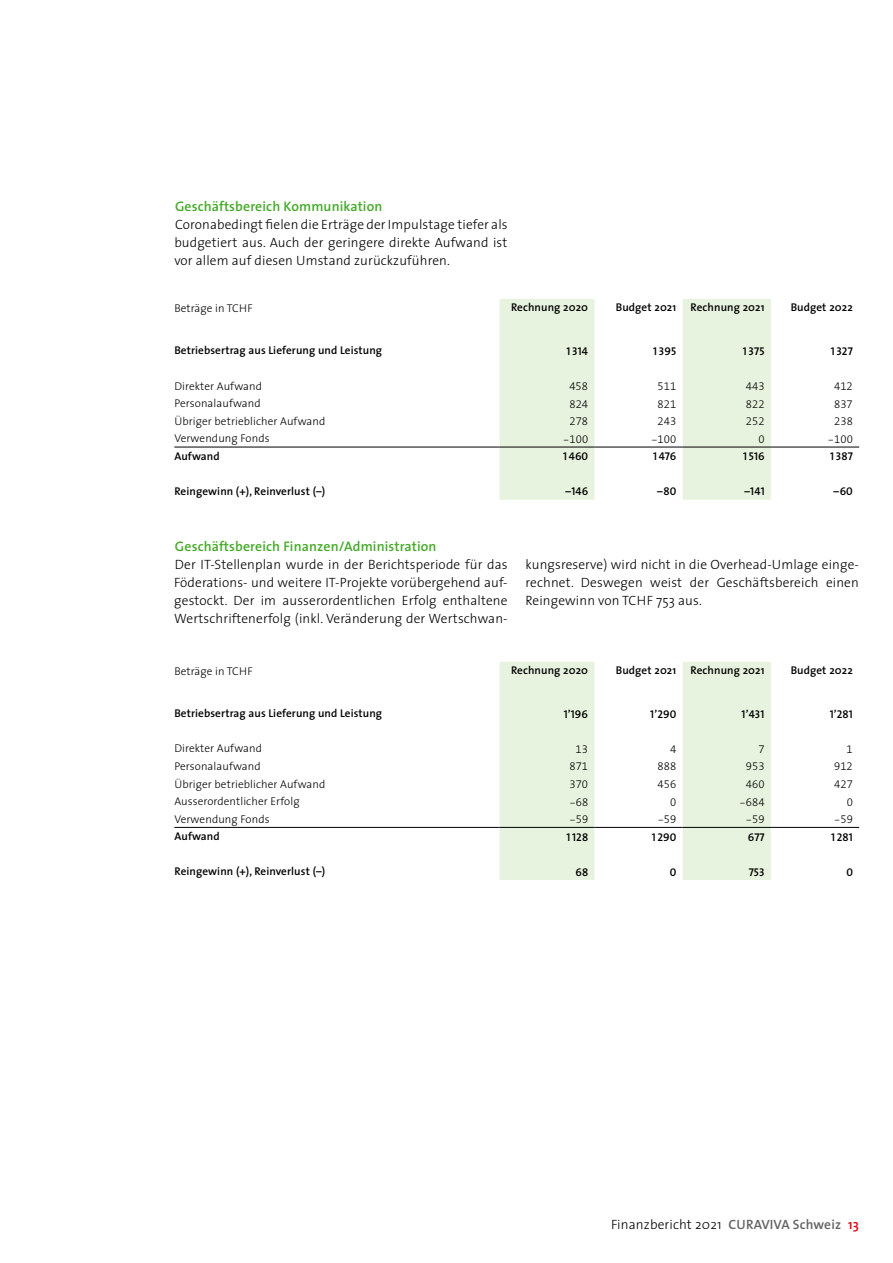
<style>
.page{position:relative;width:893px;height:1263px;background:#fff}
.page>*{position:absolute;margin:0;border:0;box-sizing:border-box;transform-origin:0 0}
.t1{font:600 13.8px "The Sans";letter-spacing:.01em;color:#45aa29}
.t2{font:300 13.5px/18px "The Sans";letter-spacing:.01em;color:#000;text-align:justify}
.t3{font:600 11.25px "The Sans";letter-spacing:.01em;color:#000}
.t4{font:300 11.25px "The Sans";letter-spacing:.01em;color:#000}
.t5{font:11.25px "The Sans Light Expert";letter-spacing:.01em;color:#000}
.t6{font:11.25px "The Sans Semi Bold Caps";letter-spacing:.01em;color:#000}
.s1{font-weight:600;color:#626463}
.s2{font-weight:600;color:#e7000e}
</style>
<div class="page">
<svg style="left:500px;top:299px;width:271px;height:201px;fill:#e8f3df"></svg>
<hr style="left:174px;top:447px;width:326px;height:1px;background:#000">
<hr style="left:500px;top:447px;width:94px;height:1px;background:#000">
<hr style="left:594px;top:447px;width:89px;height:1px;background:#000">
<hr style="left:683px;top:447px;width:88px;height:1px;background:#000">
<hr style="left:771px;top:447px;width:88px;height:1px;background:#000">
<svg style="left:500px;top:662px;width:271px;height:218px;fill:#e8f3df"></svg>
<hr style="left:174px;top:827px;width:326px;height:1px;background:#000">
<hr style="left:500px;top:827px;width:94px;height:1px;background:#000">
<hr style="left:594px;top:827px;width:89px;height:1px;background:#000">
<hr style="left:683px;top:827px;width:88px;height:1px;background:#000">
<hr style="left:771px;top:827px;width:88px;height:1px;background:#000">
<p class="t1" style="left:175px;top:195px;width:209px">Geschäftsbereich Kommunikation</p>
<p class="t2" style="left:174px;top:215px;width:335px">Coronabedingt fielen die Erträge der Impulstage tiefer als budgetiert aus. Auch der geringere direkte Aufwand ist vor allem auf diesen Umstand zurückzuführen.</p>
<p class="t4" style="left:174px;top:299px;width:80px">Beträge in TCHF</p>
<p class="t3" style="left:511px;top:298px;width:78px">Rechnung 2020</p>
<p class="t3" style="left:616px;top:298px;width:62px">Budget 2021</p>
<p class="t3" style="left:691px;top:298px;width:75px">Rechnung 2021</p>
<p class="t3" style="left:791px;top:298px;width:64px">Budget 2022</p>
<p class="t3" style="left:174px;top:341px;width:209px">Betriebsertrag aus Lieferung und Leistung</p>
<p class="t6" style="left:567px;top:342px;width:23px">1 314</p>
<p class="t6" style="left:653px;top:342px;width:25px">1 395</p>
<p class="t6" style="left:743px;top:342px;width:23px">1 375</p>
<p class="t6" style="left:831px;top:342px;width:24px">1 327</p>
<p class="t4" style="left:174px;top:376px;width:89px">Direkter Aufwand</p>
<p class="t5" style="left:569px;top:377px;width:20px">458</p>
<p class="t5" style="left:658px;top:377px;width:20px">511</p>
<p class="t5" style="left:746px;top:377px;width:20px">443</p>
<p class="t5" style="left:834px;top:377px;width:20px">412</p>
<p class="t4" style="left:174px;top:394px;width:88px">Personalaufwand</p>
<p class="t5" style="left:569px;top:394px;width:20px">824</p>
<p class="t5" style="left:658px;top:394px;width:20px">821</p>
<p class="t5" style="left:746px;top:394px;width:20px">822</p>
<p class="t5" style="left:834px;top:394px;width:20px">837</p>
<p class="t4" style="left:174px;top:412px;width:152px">Übriger betrieblicher Aufwand</p>
<p class="t5" style="left:569px;top:412px;width:20px">278</p>
<p class="t5" style="left:658px;top:412px;width:20px">243</p>
<p class="t5" style="left:746px;top:412px;width:20px">252</p>
<p class="t5" style="left:834px;top:412px;width:20px">238</p>
<p class="t4" style="left:174px;top:429px;width:97px">Verwendung Fonds</p>
<p class="t5" style="left:563px;top:430px;width:27px">-100</p>
<p class="t5" style="left:651px;top:430px;width:27px">-100</p>
<p class="t5" style="left:758px;top:430px;width:8px">0</p>
<p class="t5" style="left:828px;top:430px;width:27px">-100</p>
<p class="t3" style="left:174px;top:447px;width:47px">Aufwand</p>
<p class="t6" style="left:563px;top:447px;width:27px">1 460</p>
<p class="t6" style="left:653px;top:447px;width:25px">1 476</p>
<p class="t6" style="left:743px;top:447px;width:23px">1 516</p>
<p class="t6" style="left:830px;top:447px;width:24px">1 387</p>
<p class="t3" style="left:174px;top:482px;width:152px">Reingewinn (+), Reinverlust (–)</p>
<p class="t6" style="left:565px;top:482px;width:24px">–146</p>
<p class="t6" style="left:657px;top:482px;width:21px">–80</p>
<p class="t6" style="left:744px;top:482px;width:22px">–141</p>
<p class="t6" style="left:833px;top:482px;width:21px">–60</p>
<p class="t1" style="left:175px;top:535px;width:263px">Geschäftsbereich Finanzen/Administration</p>
<p class="t2" style="left:174px;top:555px;width:335px">Der IT-Stellenplan wurde in der Berichtsperiode für das Föderations- und weitere IT-Projekte vorübergehend auf&shy;gestockt. Der im ausserordentlichen Erfolg enthaltene Wertschriftenerfolg (inkl. Veränderung der Wertschwan-</p>
<p class="t2" style="left:526px;top:555px;width:335px">kungsreserve) wird nicht in die Overhead-Umlage einge&shy;rechnet. Deswegen weist der Geschäftsbereich einen Reingewinn von TCHF 753 aus.</p>
<p class="t4" style="left:174px;top:661px;width:80px">Beträge in TCHF</p>
<p class="t3" style="left:511px;top:661px;width:78px">Rechnung 2020</p>
<p class="t3" style="left:616px;top:661px;width:62px">Budget 2021</p>
<p class="t3" style="left:691px;top:661px;width:75px">Rechnung 2021</p>
<p class="t3" style="left:791px;top:661px;width:64px">Budget 2022</p>
<p class="t3" style="left:174px;top:704px;width:209px">Betriebsertrag aus Lieferung und Leistung</p>
<p class="t6" style="left:564px;top:704px;width:26px">1’196</p>
<p class="t6" style="left:650px;top:704px;width:28px">1’290</p>
<p class="t6" style="left:742px;top:704px;width:24px">1’431</p>
<p class="t6" style="left:830px;top:704px;width:25px">1’281</p>
<p class="t4" style="left:174px;top:739px;width:89px">Direkter Aufwand</p>
<p class="t5" style="left:576px;top:740px;width:14px">13</p>
<p class="t5" style="left:670px;top:740px;width:8px">4</p>
<p class="t5" style="left:758px;top:740px;width:8px">7</p>
<p class="t5" style="left:847px;top:740px;width:8px">1</p>
<p class="t4" style="left:174px;top:757px;width:88px">Personalaufwand</p>
<p class="t5" style="left:569px;top:757px;width:20px">871</p>
<p class="t5" style="left:658px;top:757px;width:20px">888</p>
<p class="t5" style="left:746px;top:757px;width:20px">953</p>
<p class="t5" style="left:834px;top:757px;width:20px">912</p>
<p class="t4" style="left:174px;top:774px;width:152px">Übriger betrieblicher Aufwand</p>
<p class="t5" style="left:569px;top:775px;width:20px">370</p>
<p class="t5" style="left:658px;top:775px;width:20px">456</p>
<p class="t5" style="left:746px;top:775px;width:20px">460</p>
<p class="t5" style="left:834px;top:775px;width:20px">427</p>
<p class="t4" style="left:174px;top:792px;width:127px">Ausserordentlicher Erfolg</p>
<p class="t5" style="left:569px;top:792px;width:20px">-68</p>
<p class="t5" style="left:670px;top:792px;width:8px">0</p>
<p class="t5" style="left:740px;top:792px;width:27px">-684</p>
<p class="t5" style="left:847px;top:792px;width:8px">0</p>
<p class="t4" style="left:174px;top:810px;width:97px">Verwendung Fonds</p>
<p class="t5" style="left:569px;top:810px;width:20px">-59</p>
<p class="t5" style="left:658px;top:810px;width:20px">-59</p>
<p class="t5" style="left:746px;top:810px;width:20px">-59</p>
<p class="t5" style="left:834px;top:810px;width:20px">-59</p>
<p class="t3" style="left:174px;top:827px;width:47px">Aufwand</p>
<p class="t6" style="left:567px;top:827px;width:23px">1 128</p>
<p class="t6" style="left:652px;top:827px;width:26px">1 290</p>
<p class="t6" style="left:748px;top:827px;width:18px">677</p>
<p class="t6" style="left:831px;top:827px;width:23px">1 281</p>
<p class="t3" style="left:174px;top:862px;width:152px">Reingewinn (+), Reinverlust (–)</p>
<p class="t6" style="left:575px;top:863px;width:14px">68</p>
<p class="t6" style="left:670px;top:863px;width:8px">0</p>
<p class="t6" style="left:749px;top:863px;width:18px">753</p>
<p class="t6" style="left:846px;top:863px;width:8px">0</p>
<p class="t2" style="left:611px;top:1215px;width:249px">Finanzbericht 2021 <span class="s1">CURAVIVA Schweiz</span> <span class="s2">13</span></p>
</div>
